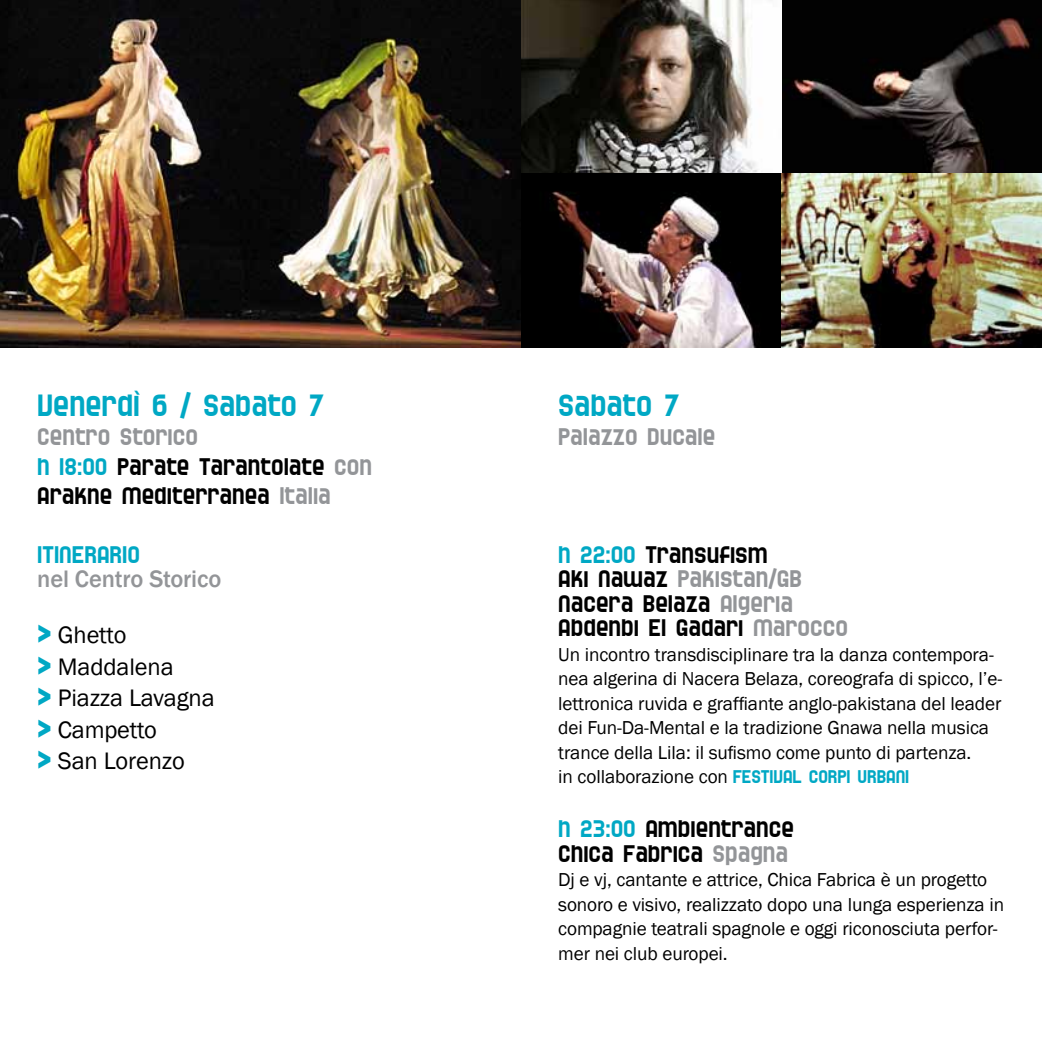
<style>
.page{position:relative;width:1042px;height:1042px;background:#fff}
.page>*{position:absolute;margin:0;border:0;box-sizing:border-box;transform-origin:0 0}
.t1{font:32.2px "SF Speedwaystar";color:#00a8c4}
.t2{font:25.2px/24.5px "SF Speedwaystar";color:#000}
.t3{font:25.2px "SF Speedwaystar";color:#939598}
.t4{font:25.2px "SF Speedwaystar";color:#00a8c4}
.t5{font:24.5px/31.5px "Franklin Gothic";letter-spacing:-.005em;color:#000}
.t6{font:500 24.5px "Franklin Gothic";letter-spacing:-.005em;color:#939598}
.t7{font:19.25px/24.5px "Franklin Gothic";letter-spacing:-.005em;color:#000}
.s1{color:#939598}
.s2{color:#00a8c4}
.s3{font-family:"Futura";font-weight:800;font-stretch:condensed;color:#00a8c4}
.s4{font-family:"SF Speedwaystar";color:#00a8c4}
</style>
<div class="page">
<img style="left:0;top:0;width:1042px;height:347px">
<h1 class="t1" style="left:37px;top:388px;width:287px">VENERDÌ 6 / SABATO 7</h1>
<h2 class="t2" style="left:37px;top:422px;width:336px;line-height:29.4px"><span class="s1">CENTRO STORICO<br></span><span class="s2">H 18:00</span> PARATE TARANTOLATE <span class="s1">CON<br></span>ARAKNE MEDITERRANEA <span class="s1">ITALIA</span></h2>
<h2 class="t4" style="left:37px;top:540px;width:104px">ITINERARIO</h2>
<p class="t6" style="left:37px;top:564px;width:186px">nel Centro Storico</p>
<p class="t5" style="left:37px;top:620px;width:179px"><span class="s3">&gt;</span> Ghetto<br><span class="s3">&gt;</span> Maddalena<br><span class="s3">&gt;</span> Piazza Lavagna <span class="s3">&gt;</span> Campetto<br><span class="s3">&gt;</span> San Lorenzo</p>
<h1 class="t1" style="left:558px;top:388px;width:121px">SABATO 7</h1>
<h2 class="t3" style="left:558px;top:423px;width:159px">PALAZZO DUCALE</h2>
<h2 class="t2" style="left:558px;top:541px;width:291px"><span class="s2">H 22:00</span> TRANSUFISM<br>AKI NAWAZ <span class="s1">PAKISTAN/GB<br></span>NACERA BELAZA <span class="s1">ALGERIA<br></span>ABDENBI EL GADARI <span class="s1">MAROCCO</span></h2>
<p class="t7" style="left:558px;top:642px;width:446px">Un incontro transdisciplinare tra la danza contempora&shy;nea algerina di Nacera Belaza, coreografa di spicco, l’e&shy;lettronica ruvida e graffiante anglo-pakistana del leader dei Fun-Da-Mental e la tradizione Gnawa nella musica trance della Lila: il sufismo come punto di partenza.<br>in collaborazione con <span class="s4">FESTIVAL CORPI URBANI</span></p>
<h2 class="t2" style="left:558px;top:816px;width:237px"><span class="s2">H 23:00</span> AMBIENTRANCE<br>CHICA FABRICA <span class="s1">SPAGNA</span></h2>
<p class="t7" style="left:558px;top:868px;width:447px">Dj e vj, cantante e attrice, Chica Fabrica è un progetto sonoro e visivo, realizzato dopo una lunga esperienza in compagnie teatrali spagnole e oggi riconosciuta perfor&shy;mer nei club europei.</p>
</div>
